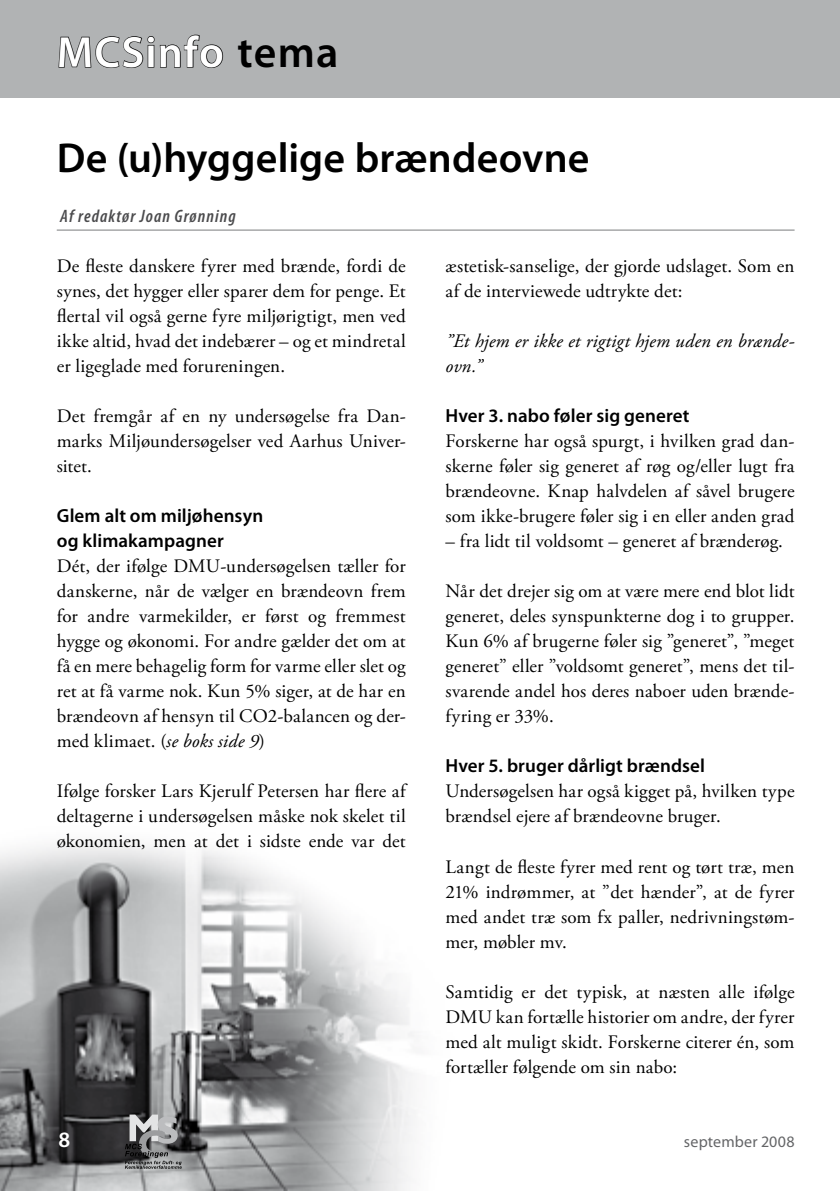
<style>
.page{position:relative;width:840px;height:1191px;background:#fff}
.page>*{position:absolute;margin:0;border:0;box-sizing:border-box;transform-origin:0 0}
.t1{font:600 43.8px "Myriad Pro";letter-spacing:.025em;color:#fff}
.t2{font:600 42px "Myriad Pro";letter-spacing:.005em;color:#000}
.t3{font:600 22px "Myriad Pro";color:#fff}
.t4{font:19px/25px "Adobe Garamond Pro";letter-spacing:.005em;color:#000;text-align:justify}
.t5{font:600 19px/25px "Myriad Pro";letter-spacing:.005em;color:#000}
.t6{font:italic 19px/25px "Adobe Garamond Pro";letter-spacing:.01em;color:#000}
.t7{font:italic 600 condensed 18px "Myriad Pro";letter-spacing:.06em;color:#4b4b4d}
.t8{font:16px "Myriad Pro";letter-spacing:.01em;color:#646567}
.s1{color:#000}
.s2{font-style:italic}
</style>
<div class="page">
<img style="left:0;top:843px;width:415px;height:348px">
<svg style="left:125px;top:1114px;width:57px;height:55px;background:#7c7d7e"></svg>
<hr style="left:57px;top:230px;width:737px;height:1px;background:#7b7c7e">
<div style="left:0;top:0;width:839px;height:97px;background:#b1b3b4"></div>
<svg style="left:58px;top:36px;width:86px;height:32px"></svg>
<div style="left:147px;top:45px;width:7px;height:23px;border:1px solid #000"></div>
<div style="left:147px;top:36px;width:7px;height:7px;border:1px solid #000;border-radius:50%"></div>
<svg style="left:159px;top:34px;width:64px;height:34px"></svg>
<h1 class="t1" style="left:57px;top:24px;width:283px">MCSinfo <span class="s1">tema</span></h1>
<h2 class="t2" style="left:57px;top:131px;width:534px">De (u)hyggelige brændeovne</h2>
<p class="t7" style="left:60px;top:205px;width:177px">Af redaktør Joan Grønning</p>
<p class="t4" style="left:57px;top:254px;width:350px">De fleste danskere fyrer med brænde, fordi de synes, det hygger eller sparer dem for penge. Et flertal vil også gerne fyre miljørigtigt, men ved ikke altid, hvad det indebærer – og et mindretal er ligeglade med forureningen.</p>
<p class="t4" style="left:57px;top:404px;width:350px">Det fremgår af en ny undersøgelse fra Dan&shy;marks Miljøundersøgelser ved Aarhus Univer&shy;sitet.</p>
<p class="t5" style="left:57px;top:503px;width:208px">Glem alt om miljøhensyn og klimakampagner</p>
<p class="t4" style="left:57px;top:554px;width:350px">Dét, der ifølge DMU-undersøgelsen tæller for danskerne, når de vælger en brændeovn frem for andre varmekilder, er først og fremmest hygge og økonomi. For andre gælder det om at få en mere behagelig form for varme eller slet og ret at få varme nok. Kun 5% siger, at de har en brændeovn af hensyn til CO2-balancen og der&shy;med klimaet. (<span class="s2">se boks side 9</span>)</p>
<p class="t4" style="left:57px;top:779px;width:350px">Ifølge forsker Lars Kjerulf Petersen har flere af deltagerne i undersøgelsen måske nok skelet til økonomien, men at det i sidste ende var det</p>
<p class="t4" style="left:445px;top:254px;width:350px">æstetisk-sanselige, der gjorde udslaget. Som en af de interviewede udtrykte det:</p>
<p class="t6" style="left:445px;top:329px;width:350px">”Et hjem er ikke et rigtigt hjem uden en brænde&shy;ovn.”</p>
<p class="t5" style="left:445px;top:403px;width:245px">Hver 3. nabo føler sig generet</p>
<p class="t4" style="left:445px;top:429px;width:350px">Forskerne har også spurgt, i hvilken grad dan&shy;skerne føler sig generet af røg og/eller lugt fra brændeovne. Knap halvdelen af såvel brugere som ikke-brugere føler sig i en eller anden grad</p>
<p class="t4" style="left:445px;top:529px;width:339px">– fra lidt til voldsomt – generet af brænderøg.</p>
<p class="t4" style="left:445px;top:579px;width:350px">Når det drejer sig om at være mere end blot lidt generet, deles synspunkterne dog i to grupper.<br>Kun 6% af brugerne føler sig ”generet”, ”meget generet” eller ”voldsomt generet”, mens det til&shy;svarende andel hos deres naboer uden brænde&shy;fyring er 33%.</p>
<p class="t5" style="left:445px;top:753px;width:261px">Hver 5. bruger dårligt brændsel</p>
<p class="t4" style="left:445px;top:779px;width:350px">Undersøgelsen har også kigget på, hvilken type brændsel ejere af brændeovne bruger.</p>
<p class="t4" style="left:445px;top:854px;width:350px">Langt de fleste fyrer med rent og tørt træ, men 21% indrømmer, at ”det hænder”, at de fyrer med andet træ som fx paller, nedrivningstøm&shy;mer, møbler mv.</p>
<p class="t4" style="left:445px;top:979px;width:350px">Samtidig er det typisk, at næsten alle ifølge DMU kan fortælle historier om andre, der fyrer med alt muligt skidt. Forskerne citerer én, som fortæller følgende om sin nabo:</p>
<p class="t3" style="left:58px;top:1126px;width:13px">8</p>
<p class="t8" style="left:683px;top:1132px;width:112px">september 2008</p>
</div>
